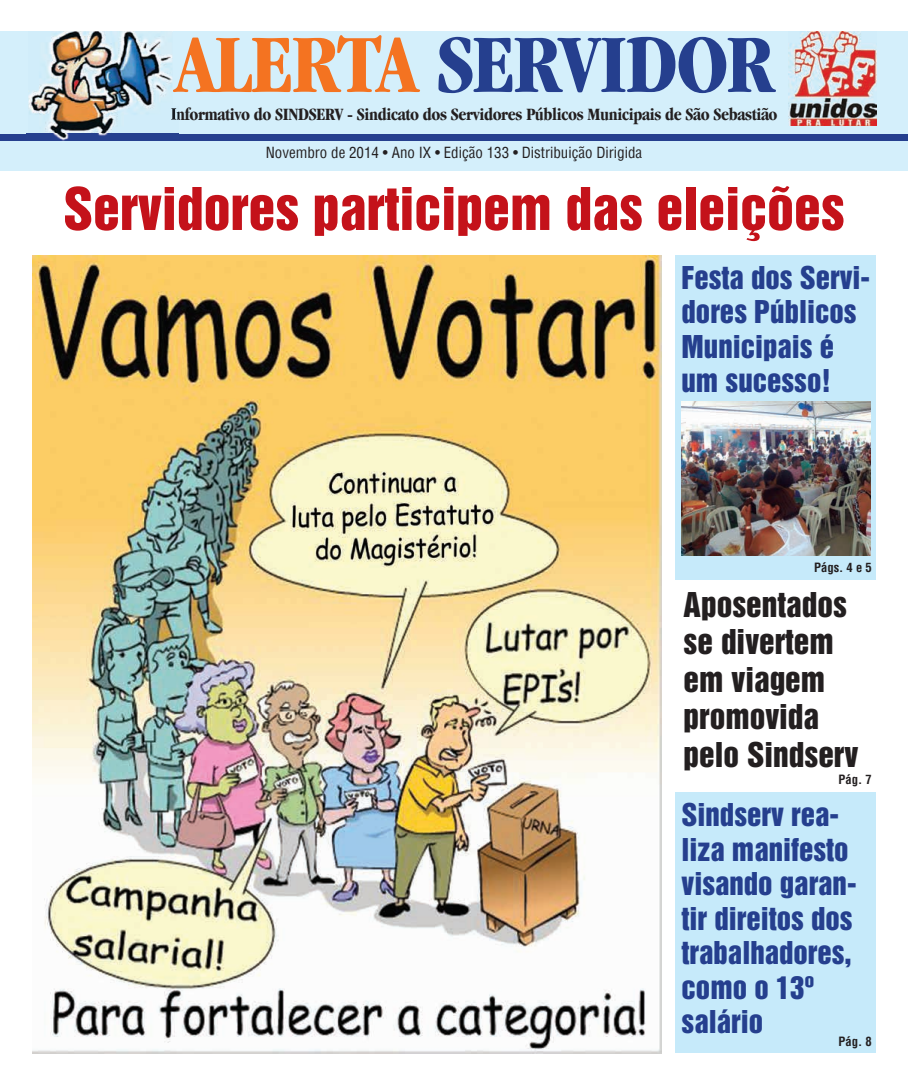
<style>
.page{position:relative;width:908px;height:1085px;background:#fff}
.page>*{position:absolute;margin:0;border:0;box-sizing:border-box;transform-origin:0 0}
.t1{font:700 condensed 85.38px "Garamond LT";letter-spacing:-.02em;color:#253f8e}
.t2{font:53.75px "Helvetica Inserat";color:#c4121a}
.t3{font:31.25px/37.5px "Helvetica Inserat";color:#231f20}
.t4{font:28.75px/34.5px "Helvetica Inserat";color:#253f8e}
.t5{font:700 condensed 18px "Garamond LT";letter-spacing:-.02em;color:#231f20}
.t6{font:condensed 15px "Helvetica";color:#231f20}
.t7{font:700 condensed 12.5px "Helvetica";color:#231f20}
.s1{color:#f47321}
</style>
<div class="page">
<div style="left:675px;top:255px;width:200px;height:325px;background:#c6eafa"></div>
<div style="left:675px;top:792px;width:200px;height:260px;background:#c6eafa"></div>
<div style="left:0;top:31px;width:907px;height:139px;background:#d4effb"></div>
<div style="left:0;top:134px;width:907px;height:6px;background:#253f8e"></div>
<img style="left:27px;top:31px;width:146px;height:110px">
<img style="left:173px;top:82px;width:6px;height:10px">
<svg style="left:171px;top:107px;width:8px;height:31px"></svg>
<img style="left:788px;top:32px;width:87px;height:93px">
<img style="left:32px;top:255px;width:629px;height:797px">
<img style="left:681px;top:401px;width:188px;height:154px">
<h1 class="t1" style="left:174px;top:16px;width:601px"><span class="s1">ALERTA</span> SERVIDOR</h1>
<p class="t5" style="left:171px;top:104px;width:608px">Informativo do SINDSERV - Sindicato dos Servidores Públicos Municipais de São Sebastião</p>
<p class="t6" style="left:265px;top:143px;width:378px">Novembro de 2014 • Ano IX • Edição 133 • Distribuição Dirigida</p>
<h2 class="t2" style="left:63px;top:177px;width:782px">Servidores participem das eleições</h2>
<p class="t4" style="left:681px;top:261px;width:190px">Festa dos Servi&shy;dores Públicos<br>Municipais é um sucesso!</p>
<p class="t7" style="left:813px;top:558px;width:59px">Págs. 4 e 5</p>
<p class="t3" style="left:683px;top:586px;width:176px">Aposentados se divertem em viagem promovida pelo Sindserv</p>
<p class="t4" style="left:681px;top:798px;width:176px">Sindserv rea&shy;liza manifesto visando garan&shy;tir direitos dos trabalhadores, como o 13º salário</p>
<p class="t7" style="left:838px;top:771px;width:34px">Pág. 7</p>
<p class="t7" style="left:838px;top:1033px;width:34px">Pág. 8</p>
</div>
